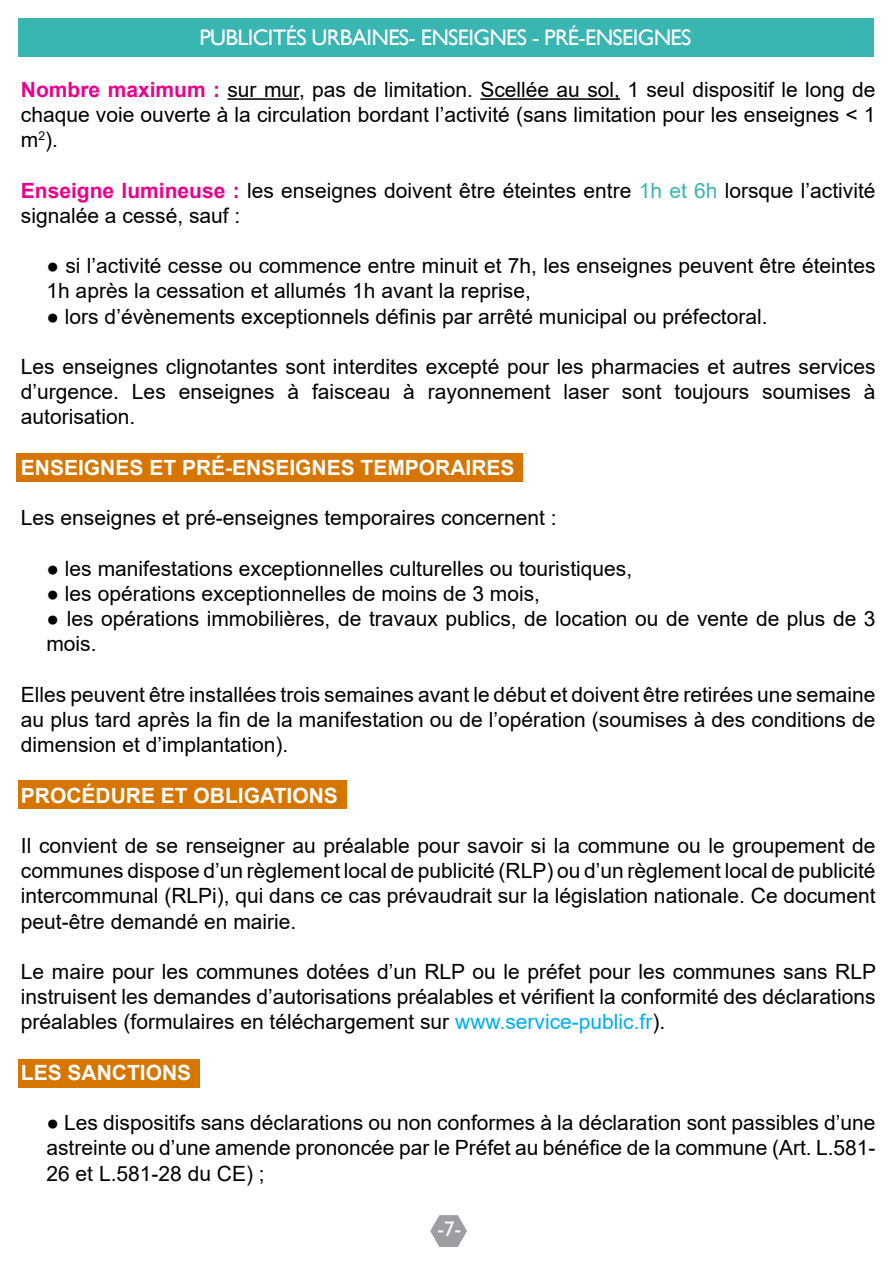
<style>
.page{position:relative;width:893px;height:1263px;background:#fff}
.page>*{position:absolute;margin:0;border:0;box-sizing:border-box;transform-origin:0 0}
.t1{font:22.5px "Gill Sans";letter-spacing:-.03em;color:#fff}
.t2{font:21px/25.2px "Arial";color:#000;text-align:justify}
.t3{font:700 21px "Arial";color:#fff}
.t4{font:21px "Gill Sans";color:#fff}
.s1{font-weight:700;color:#ec008c}
.s2{color:#39b5b2}
.s3{color:#00aeef}
</style>
<div class="page">
<svg style="left:430px;top:1215px;width:37px;height:32px"></svg>
<div style="left:18px;top:18px;width:856px;height:38px;background:#39b5b2"></div>
<div style="left:18px;top:1059px;width:182px;height:29px;background:#d67500"></div>
<div style="left:18px;top:780px;width:328px;height:29px;background:#d67500"></div>
<div style="left:17px;top:453px;width:506px;height:29px;background:#d67500"></div>
<hr style="left:227px;top:98px;width:72px;height:2px;background:#000">
<hr style="left:480px;top:98px;width:140px;height:2px;background:#000">
<p class="t1" style="left:199px;top:25px;width:494px">PUBLICITÉS URBAINES- ENSEIGNES - PRÉ-ENSEIGNES</p>
<p class="t2" style="left:21px;top:77px;width:856px"><span class="s1">Nombre maximum :</span> sur mur, pas de limitation. Scellée au sol, 1 seul dispositif le long de chaque voie ouverte à la circulation bordant l’activité (sans limitation pour les enseignes &lt; 1 m<sup>2</sup>).</p>
<p class="t2" style="left:21px;top:178px;width:856px"><span class="s1">Enseigne lumineuse :</span> les enseignes doivent être éteintes entre <span class="s2">1h et 6h</span> lorsque l’activité signalée a cessé, sauf :</p>
<p class="t2" style="left:46px;top:253px;width:831px">● si l’activité cesse ou commence entre minuit et 7h, les enseignes peuvent être éteintes<br>1h après la cessation et allumés 1h avant la reprise,</p>
<p class="t2" style="left:46px;top:304px;width:723px">● lors d’évènements exceptionnels définis par arrêté municipal ou préfectoral.</p>
<p class="t2" style="left:21px;top:354px;width:856px">Les enseignes clignotantes sont interdites excepté pour les pharmacies et autres services d’urgence. Les enseignes à faisceau à rayonnement laser sont toujours soumises à autorisation.</p>
<p class="t3" style="left:21px;top:453px;width:495px">ENSEIGNES ET PRÉ-ENSEIGNES TEMPORAIRES</p>
<p class="t2" style="left:21px;top:505px;width:537px">Les enseignes et pré-enseignes temporaires concernent :</p>
<p class="t2" style="left:46px;top:556px;width:587px">● les manifestations exceptionnelles culturelles ou touristiques,</p>
<p class="t2" style="left:46px;top:581px;width:495px">● les opérations exceptionnelles de moins de 3 mois,</p>
<p class="t2" style="left:46px;top:606px;width:831px">● les opérations immobilières, de travaux publics, de location ou de vente de plus de 3 mois.</p>
<p class="t2" style="left:21px;top:682px;width:856px">Elles peuvent être installées trois semaines avant le début et doivent être retirées une semaine au plus tard après la fin de la manifestation ou de l’opération (soumises à des conditions de dimension et d’implantation).</p>
<p class="t3" style="left:21px;top:780px;width:318px">PROCÉDURE ET OBLIGATIONS</p>
<p class="t2" style="left:21px;top:833px;width:856px">Il convient de se renseigner au préalable pour savoir si la commune ou le groupement de communes dispose d’un règlement local de publicité (RLP) ou d’un règlement local de publicité intercommunal (RLPi), qui dans ce cas prévaudrait sur la législation nationale. Ce document peut-être demandé en mairie.</p>
<p class="t2" style="left:21px;top:959px;width:857px">Le maire pour les communes dotées d’un RLP ou le préfet pour les communes sans RLP instruisent les demandes d’autorisations préalables et vérifient la conformité des déclarations préalables (formulaires en téléchargement sur <span class="s3">www.service-public.fr</span>).</p>
<p class="t3" style="left:21px;top:1057px;width:172px">LES SANCTIONS</p>
<p class="t2" style="left:46px;top:1110px;width:831px">● Les dispositifs sans déclarations ou non conformes à la déclaration sont passibles d’une astreinte ou d’une amende prononcée par le Préfet au bénéfice de la commune (Art. L.581- 26 et L.581-28 du CE) ;</p>
<p class="t4" style="left:437px;top:1217px;width:26px">-7-</p>
</div>
